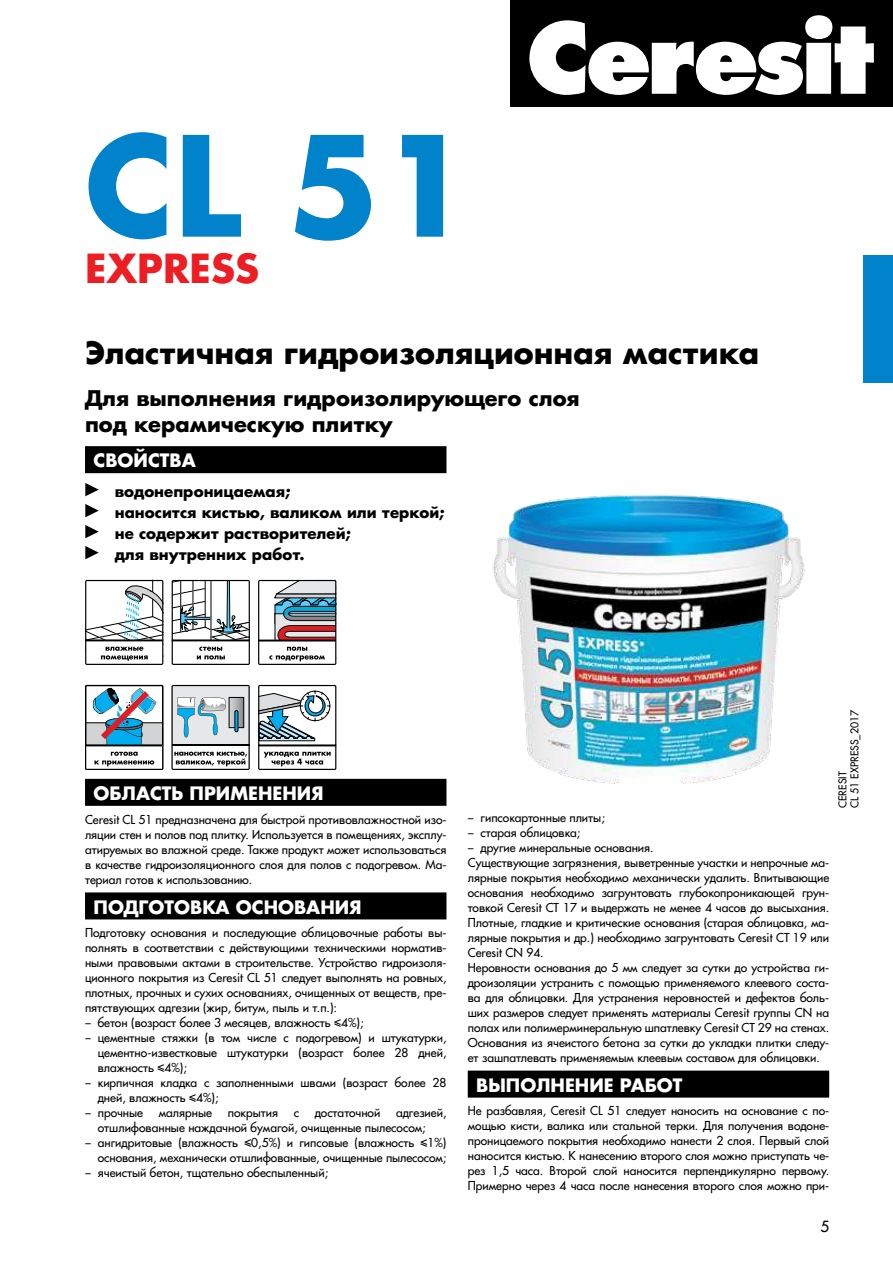
<style>
.page{position:relative;width:893px;height:1263px;background:#fff}
.page>*{position:absolute;margin:0;border:0;box-sizing:border-box;transform-origin:0 0}
.t1{font:700 135px "Favorit";color:#0083ca}
.t2{font:700 39px "Favorit";color:#ed1d24}
.t3{font:700 30px "Favorit";color:#000}
.t4{font:700 21px/25.2px "Favorit";color:#000}
.t5{font:700 18px "Favorit";color:#fff}
.t6{font:700 15px/21px "Favorit";color:#000}
.t7{font:15px "Favorit";color:#000}
.t8{font:12px/15px "Favorit";color:#000;text-align:justify}
.t9{font:10.5px/12px "Favorit";color:#000}
</style>
<div class="page">
<div style="left:863px;top:255px;width:30px;height:128px;background:#0083ca"></div>
<div style="left:510px;top:0;width:383px;height:107px;background:#000"></div>
<svg style="left:529px;top:15px;width:345px;height:80px"></svg>
<img style="left:492px;top:495px;width:313px;height:289px">
<div style="left:468px;top:1070px;width:361px;height:27px;background:#000"></div>
<div style="left:85px;top:446px;width:361px;height:27px;background:#000"></div>
<div style="left:85px;top:779px;width:361px;height:27px;background:#000"></div>
<div style="left:85px;top:892px;width:361px;height:27px;background:#000"></div>
<svg style="left:85px;top:483px;width:14px;height:13px"></svg>
<svg style="left:85px;top:504px;width:14px;height:13px"></svg>
<svg style="left:85px;top:525px;width:14px;height:13px"></svg>
<svg style="left:85px;top:546px;width:14px;height:13px"></svg>
<svg style="left:85px;top:579px;width:79px;height:86px"></svg>
<svg style="left:172px;top:580px;width:78px;height:85px"></svg>
<svg style="left:258px;top:579px;width:79px;height:86px"></svg>
<svg style="left:85px;top:685px;width:78px;height:85px"></svg>
<svg style="left:171px;top:685px;width:79px;height:85px"></svg>
<svg style="left:231px;top:699px;width:11px;height:27px"></svg>
<div style="left:229px;top:697px;width:15px;height:31px;border:1px solid #000"></div>
<div style="left:235px;top:710px;width:3px;height:22px;border:1px solid #000;border-radius:2px"></div>
<svg style="left:258px;top:685px;width:78px;height:85px"></svg>
<h1 class="t1" style="left:85px;top:98px;width:389px">СL 51</h1>
<h2 class="t2" style="left:85px;top:243px;width:176px">EXPRESS</h2>
<h3 class="t3" style="left:85px;top:333px;width:676px">Эластичная гидроизоляционная мастика</h3>
<h3 class="t4" style="left:85px;top:386px;width:496px">Для выполнения гидроизолирующего слоя под керамическую плитку</h3>
<h3 class="t5" style="left:94px;top:449px;width:104px">СВОЙСТВА</h3>
<p class="t6" style="left:115px;top:481px;width:331px">водонепроницаемая;<br>наносится кистью, валиком или теркой; не содержит растворителей;<br>для внутренних работ.</p>
<h3 class="t5" style="left:94px;top:781px;width:231px">ОБЛАСТЬ ПРИМЕНЕНИЯ</h3>
<p class="t8" style="left:85px;top:812px;width:363px">Ceresit CL 51 предназначена для быстрой противовлажностной изо&shy;ляции стен и полов под плитку. Используется в помещениях, эксплу&shy;атируемых во влажной среде. Также продукт может использоваться в качестве гидроизоляционного слоя для полов с подогревом. Ма&shy;териал готов к использованию.</p>
<h3 class="t5" style="left:94px;top:895px;width:269px">ПОДГОТОВКА ОСНОВАНИЯ</h3>
<p class="t8" style="left:85px;top:926px;width:363px">Подготовку основания и последующие облицовочные работы вы&shy;полнять в соответствии c действующими техническими норматив&shy;ными правовыми актами в строительстве. Устройство гидроизоля&shy;ционного покрытия из Ceresit CL 51 следует выполнять на ровных, плотных, прочных и сухих основаниях, очищенных от веществ, пре&shy;пятствующих адгезии (жир, битум, пыль и т.п.):</p>
<p class="t8" style="left:85px;top:1016px;width:280px">– бетон (возраст более 3 месяцев, влажность ≤4%);</p>
<p class="t8" style="left:98px;top:1031px;width:350px;text-indent:-13px">– цементные стяжки (в том числе с подогревом) и штукатурки, цементно-известковые штукатурки (возраст более 28 дней, влажность ≤4%);</p>
<p class="t8" style="left:98px;top:1076px;width:350px;text-indent:-13px">– кирпичная кладка с заполненными швами (возраст более 28 дней, влажность ≤4%);</p>
<p class="t8" style="left:85px;top:1106px;width:60px">– прочные</p>
<p class="t8" style="left:159px;top:1106px;width:55px">малярные</p>
<p class="t8" style="left:228px;top:1106px;width:52px">покрытия</p>
<p class="t8" style="left:294px;top:1106px;width:7px">с</p>
<p class="t8" style="left:315px;top:1106px;width:67px">достаточной</p>
<p class="t8" style="left:98px;top:1106px;width:350px;text-indent:298px">адгезией, отшлифованные наждачной бумагой, очищенные пылесосом;</p>
<p class="t8" style="left:85px;top:1136px;width:363px;text-align:right">– ангидритовые (влажность ≤0,5%) и гипсовые (влажность ≤1%) основания, механически отшлифованные, очищенные пылесосом;</p>
<p class="t8" style="left:85px;top:1166px;width:245px">– ячеистый бетон, тщательно обеспыленный;</p>
<p class="t8" style="left:468px;top:811px;width:139px">– гипсокартонные плиты;</p>
<p class="t8" style="left:468px;top:826px;width:114px">– старая облицовка;</p>
<p class="t8" style="left:468px;top:841px;width:363px;text-align:left">– другие минеральные основания.<br>Существующие загрязнения, выветренные участки и непрочные ма&shy;лярные покрытия необходимо механически удалить. Впитывающие основания необходимо загрунтовать глубокопроникающей грун&shy;товкой Ceresit CT 17 и выдержать не менее 4 часов до высыхания.<br>Плотные, гладкие и критические основания (старая облицовка, ма&shy;лярные покрытия и др.) необходимо загрунтовать Ceresit CT 19 или Ceresit CN 94.<br>Неровности основания до 5 мм следует за сутки до устройства ги&shy;дроизоляции устранить с помощью применяемого клеевого соста&shy;ва для облицовки. Для устранения неровностей и дефектов боль&shy;ших размеров следует применять материалы Ceresit группы CN на полах или полимерминеральную шпатлевку Ceresit CT 29 на стенах.<br>Основания из ячеистого бетона за сутки до укладки плитки следу&shy;ет зашпатлевать применяемым клеевым составом для облицовки.</p>
<h3 class="t5" style="left:476px;top:1073px;width:208px">ВЫПОЛНЕНИЕ РАБОТ</h3>
<p class="t8" style="left:468px;top:1104px;width:363px">Не разбавляя, Ceresit CL 51 следует наносить на основание с по&shy;мощью кисти, валика или стальной терки. Для получения водоне&shy;проницаемого покрытия необходимо нанести 2 слоя. Первый слой наносится кистью. К нанесению второго слоя можно приступать че&shy;рез 1,5 часа. Второй слой наносится перпендикулярно первому.<br>Примерно через 4 часа после нанесения второго слоя можно при-</p>
<p class="t9" style="left:837px;top:808px;width:99px;rotate:-90deg">CERESIT<br>CL 51 EXPRESS_2017</p>
<p class="t7" style="left:820px;top:1219px;width:10px">5</p>
</div>
